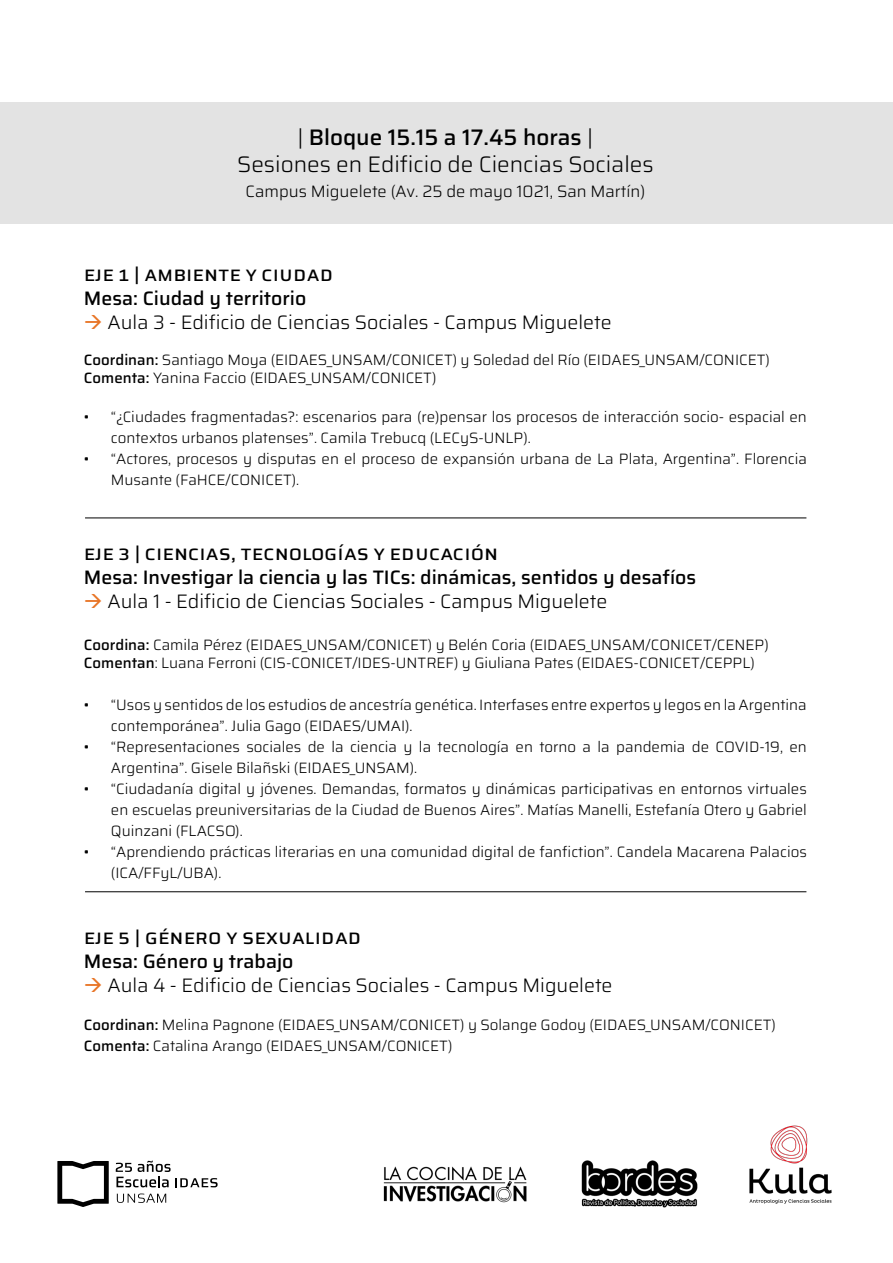
<style>
.page{position:relative;width:893px;height:1263px;background:#fff}
.page>*{position:absolute;margin:0;border:0;box-sizing:border-box;transform-origin:0 0}
.t1{font:300 22.5px/27px "Saira UNSAM";color:#000;text-align:center}
.t2{font:300 19.5px "Saira UNSAM";color:#000}
.t3{font:500 19.5px "Saira UNSAM";color:#000}
.t4{font:19.5px "Saira UNSAM Medium SC";color:#000}
.t5{font:300 16.5px "Saira UNSAM";color:#000}
.t6{font:300 15px/21px "Saira UNSAM";color:#000}
.s1{font-weight:500}
.s2{color:#e87425}
</style>
<div class="page">
<svg style="left:57px;top:1161px;width:52px;height:46px"></svg>
<svg style="left:116px;top:1161px;width:102px;height:26px"></svg>
<svg style="left:117px;top:1193px;width:49px;height:10px"></svg>
<img style="left:383px;top:1166px;width:144px;height:37px">
<img style="left:581px;top:1160px;width:117px;height:48px">
<img style="left:749px;top:1125px;width:83px;height:79px">
<div style="left:0;top:102px;width:893px;height:121px;background:#e3e3e3"></div>
<hr style="left:85px;top:518px;width:721px;height:1px;background:#000">
<hr style="left:85px;top:891px;width:721px;height:1px;background:#000">
<h1 class="t1" style="left:237px;top:122px;width:418px">| <span class="s1">Bloque 15.15 a 17.45 horas</span> |<br>Sesiones en Edificio de Ciencias Sociales</h1>
<p class="t5" style="left:245px;top:178px;width:401px">Campus Miguelete (Av. 25 de mayo 1021, San Martín)</p>
<h2 class="t4" style="left:84px;top:263px;width:251px">EJE 1 | AMBIENTE Y CIUDAD</h2>
<h2 class="t3" style="left:84px;top:282px;width:224px">Mesa: Ciudad y territorio</h2>
<h2 class="t2" style="left:84px;top:306px;width:529px"><span class="s2">→</span> Aula 3 - Edificio de Ciencias Sociales - Campus Miguelete</h2>
<p class="t6" style="left:84px;top:350px;width:687px;line-height:18px"><span class="s1">Coordinan:</span> Santiago Moya (EIDAES_UNSAM/CONICET) y Soledad del Río (EIDAES_UNSAM/CONICET)<br><span class="s1">Comenta:</span> Yanina Faccio (EIDAES_UNSAM/CONICET)</p>
<p class="t6" style="left:111px;top:406px;width:697px;text-indent:-27px">• “¿Ciudades fragmentadas?: escenarios para (re)pensar los procesos de interacción socio- espacial en contextos urbanos platenses”. Camila Trebucq (LECyS-UNLP).</p>
<p class="t6" style="left:111px;top:448px;width:697px;text-indent:-27px">• “Actores, procesos y disputas en el proceso de expansión urbana de La Plata, Argentina”. Florencia<br>Musante (FaHCE/CONICET).</p>
<h2 class="t4" style="left:84px;top:542px;width:416px">EJE 3 | CIENCIAS, TECNOLOGÍAS Y EDUCACIÓN</h2>
<h2 class="t3" style="left:84px;top:561px;width:614px">Mesa: Investigar la ciencia y las TICs: dinámicas, sentidos y desafíos</h2>
<h2 class="t2" style="left:84px;top:585px;width:525px"><span class="s2">→</span> Aula 1 - Edificio de Ciencias Sociales - Campus Miguelete</h2>
<p class="t6" style="left:84px;top:635px;width:686px;line-height:18px"><span class="s1">Coordina:</span> Camila Pérez (EIDAES_UNSAM/CONICET) y Belén Coria (EIDAES_UNSAM/CONICET/CENEP)<br><span class="s1">Comentan</span>: Luana Ferroni (CIS-CONICET/IDES-UNTREF) y Giuliana Pates (EIDAES-CONICET/CEPPL)</p>
<p class="t6" style="left:111px;top:694px;width:697px;text-indent:-27px">• “Usos y sentidos de los estudios de ancestría genética. Interfases entre expertos y legos en la Argentina contemporánea”. Julia Gago (EIDAES/UMAI).</p>
<p class="t6" style="left:111px;top:736px;width:697px;text-indent:-27px">• “Representaciones sociales de la ciencia y la tecnología en torno a la pandemia de COVID-19, en<br>Argentina”. Gisele Bilañski (EIDAES_UNSAM).</p>
<p class="t6" style="left:111px;top:778px;width:697px;text-align:justify;text-indent:-27px">• “Ciudadanía digital y jóvenes. Demandas, formatos y dinámicas participativas en entornos virtuales en escuelas preuniversitarias de la Ciudad de Buenos Aires”. Matías Manelli, Estefanía Otero y Gabriel Quinzani (FLACSO).</p>
<p class="t6" style="left:111px;top:841px;width:697px;text-indent:-27px">• “Aprendiendo prácticas literarias en una comunidad digital de fanfiction”. Candela Macarena Palacios (ICA/FFyL/UBA).</p>
<h2 class="t4" style="left:84px;top:926px;width:280px">EJE 5 | GÉNERO Y SEXUALIDAD</h2>
<h2 class="t3" style="left:84px;top:945px;width:211px">Mesa: Género y trabajo</h2>
<h2 class="t2" style="left:84px;top:969px;width:530px"><span class="s2">→</span> Aula 4 - Edificio de Ciencias Sociales - Campus Miguelete</h2>
<p class="t6" style="left:84px;top:1013px;width:693px"><span class="s1">Coordinan:</span> Melina Pagnone (EIDAES_UNSAM/CONICET) y Solange Godoy (EIDAES_UNSAM/CONICET)<br><span class="s1">Comenta:</span> Catalina Arango (EIDAES_UNSAM/CONICET)</p>
</div>
